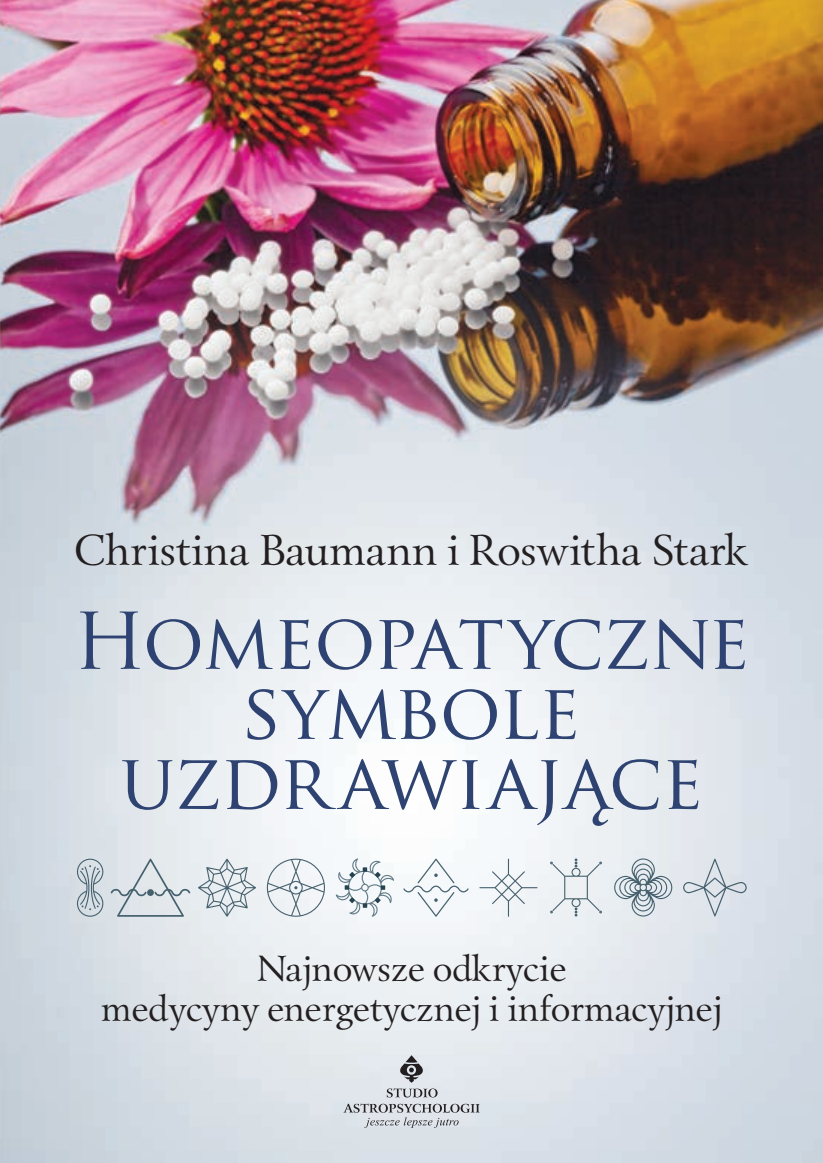
<style>
.page{position:relative;width:823px;height:1163px;background:#fff}
.page>*{position:absolute;margin:0;border:0;box-sizing:border-box;transform-origin:0 0}
.t1{font:76px/70px "Trajan Pro";letter-spacing:-.015em;color:#2e4371;text-align:center}
.t2{font:43px "Eunice EFN";letter-spacing:-.005em;color:#231f20}
.t3{font:36px/40px "Eunice EFN";color:#231f20;text-align:center}
</style>
<div class="page">
<img style="left:0;top:0;width:822px;height:1162px">
<svg style="left:400px;top:1054px;width:23px;height:28px"></svg>
<svg style="left:343px;top:1088px;width:136px;height:39px;background:#c6cbd1"></svg>
<svg style="left:335px;top:858px;width:59px;height:58px"></svg>
<svg style="left:198px;top:858px;width:58px;height:58px;background:#cdd5da"></svg>
<svg style="left:267px;top:858px;width:58px;height:58px"></svg>
<svg style="left:403px;top:858px;width:65px;height:58px"></svg>
<svg style="left:682px;top:858px;width:64px;height:58px;background:#d1d9e0"></svg>
<svg style="left:111px;top:858px;width:79px;height:58px;background:#d1d9de"></svg>
<svg style="left:549px;top:858px;width:52px;height:58px"></svg>
<svg style="left:77px;top:858px;width:26px;height:58px;background:#b6c2c9"></svg>
<svg style="left:613px;top:858px;width:59px;height:58px;background:#c3cdd3"></svg>
<svg style="left:479px;top:858px;width:58px;height:58px"></svg>
<p class="t2" style="left:74px;top:525px;width:675px">Christina Baumann i Roswitha Stark</p>
<h1 class="t1" style="left:73px;top:605px;width:678px">Homeopatyczne symbole uzdrawiające</h1>
<p class="t3" style="left:101px;top:949px;width:621px">Najnowsze odkrycie<br>medycyny energetycznej i informacyjnej</p>
</div>
